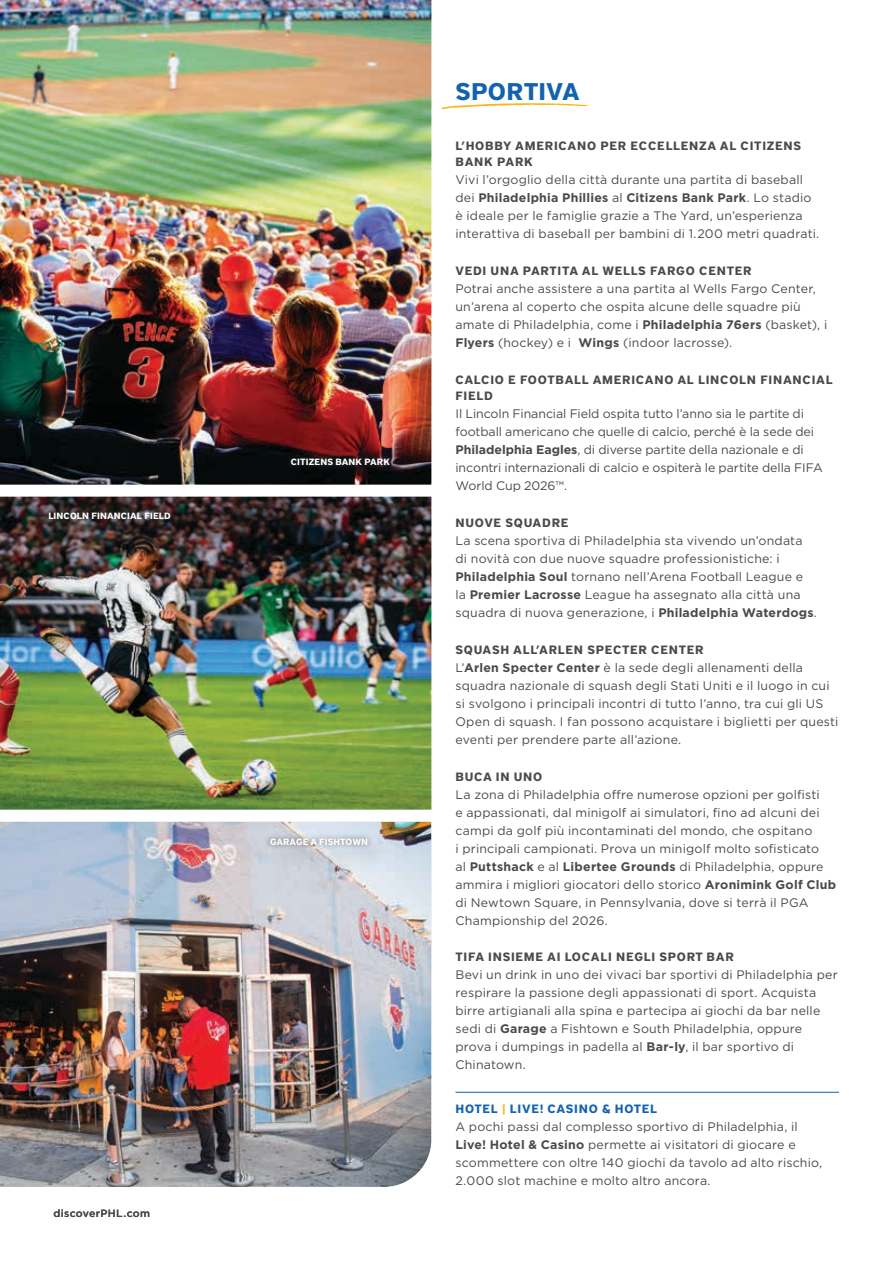
<style>
.page{position:relative;width:893px;height:1263px;background:#fff}
.page>*{position:absolute;margin:0;border:0;box-sizing:border-box;transform-origin:0 0}
.t1{font:700 24px "District Pro";letter-spacing:.01em;color:#1262af}
.t2{font:12.3px/18px "Gotham";letter-spacing:.015em;color:#4a4a4c}
.t3{font:12.3px/18px "Gotham";letter-spacing:-.005em;color:#4a4a4c}
.t4{font:700 12px/16.5px "District Pro";letter-spacing:.06em;color:#4a4a4c}
.t5{font:700 12px "District Pro";letter-spacing:.06em;color:#1262af}
.t6{font:500 10.5px "Gotham";letter-spacing:.03em;color:#4a4a4c}
.t7{font:700 9px "District Pro";letter-spacing:.01em;color:#fff}
.s1{font-weight:700}
.s2{color:#fdb514}
</style>
<div class="page">
<img style="left:0;top:503px;width:432px;height:301px">
<img style="left:0;top:804px;width:432px;height:383px">
<div style="left:45px;top:508px;width:150px;height:36px;background:#231f20;opacity:.29"></div>
<div style="left:43px;top:506px;width:133px;height:19px;background:#4a4a4c;opacity:.75"></div>
<div style="left:267px;top:834px;width:126px;height:36px;background:#231f20;opacity:.29"></div>
<div style="left:264px;top:832px;width:110px;height:19px;background:#4a4a4c;opacity:.75"></div>
<img style="left:0;top:0;width:443px;height:503px">
<div style="left:288px;top:454px;width:126px;height:37px;background:#231f20;opacity:.29"></div>
<div style="left:285px;top:453px;width:110px;height:19px;background:#4a4a4c;opacity:.75"></div>
<hr style="left:455px;top:1092px;width:384px;height:1px;background:#1262af">
<svg style="left:441px;top:103px;width:147px;height:6px"></svg>
<p class="t7" style="left:48px;top:509px;width:124px">LINCOLN FINANCIAL FIELD</p>
<p class="t6" style="left:53px;top:1207px;width:98px">discoverPHL.com</p>
<p class="t7" style="left:291px;top:456px;width:101px">CITIZENS BANK PARK</p>
<p class="t7" style="left:270px;top:835px;width:100px">GARAGE A FISHTOWN</p>
<h1 class="t1" style="left:455px;top:73px;width:126px">SPORTIVA</h1>
<p class="t4" style="left:455px;top:137px;width:347px">L’HOBBY AMERICANO PER ECCELLENZA AL CITIZENS<br>BANK PARK</p>
<p class="t2" style="left:455px;top:171px;width:365px">Vivi l’orgoglio della città durante una partita di baseball dei <span class="s1">Philadelphia Phillies</span> al <span class="s1">Citizens Bank Park</span>. Lo stadio è ideale per le famiglie grazie a The Yard, un’esperienza interattiva di baseball per bambini di 1.200 metri quadrati.</p>
<p class="t4" style="left:455px;top:262px;width:298px">VEDI UNA PARTITA AL WELLS FARGO CENTER</p>
<p class="t2" style="left:455px;top:279px;width:373px">Potrai anche assistere a una partita al Wells Fargo Center, un’arena al coperto che ospita alcune delle squadre più amate di Philadelphia, come i <span class="s1">Philadelphia 76ers</span> (basket), i <span class="s1">Flyers</span> (hockey) e i <span class="s1">Wings</span> (indoor lacrosse).</p>
<p class="t4" style="left:455px;top:371px;width:379px">CALCIO E FOOTBALL AMERICANO AL LINCOLN FINANCIAL<br>FIELD</p>
<p class="t3" style="left:455px;top:405px;width:369px">Il Lincoln Financial Field ospita tutto l’anno sia le partite di football americano che quelle di calcio, perché è la sede dei <span class="s1">Philadelphia Eagles</span>, di diverse partite della nazionale e di incontri internazionali di calcio e ospiterà le partite della FIFA World Cup 2026™.</p>
<p class="t4" style="left:455px;top:514px;width:115px">NUOVE SQUADRE</p>
<p class="t2" style="left:455px;top:531px;width:363px">La scena sportiva di Philadelphia sta vivendo un’ondata di novità con due nuove squadre professionistiche: i <span class="s1">Philadelphia Soul</span> tornano nell’Arena Football League e<br>la <span class="s1">Premier Lacrosse</span> League ha assegnato alla città una squadra di nuova generazione, i <span class="s1">Philadelphia Waterdogs</span>.</p>
<p class="t4" style="left:455px;top:641px;width:250px">SQUASH ALL’ARLEN SPECTER CENTER</p>
<p class="t2" style="left:455px;top:658px;width:384px">L’<span class="s1">Arlen Specter Center</span> è la sede degli allenamenti della squadra nazionale di squash degli Stati Uniti e il luogo in cui si svolgono i principali incontri di tutto l’anno, tra cui gli US Open di squash. I fan possono acquistare i biglietti per questi eventi per prendere parte all’azione.</p>
<p class="t4" style="left:455px;top:767px;width:88px">BUCA IN UNO</p>
<p class="t2" style="left:455px;top:785px;width:382px">La zona di Philadelphia offre numerose opzioni per golfisti<br>e appassionati, dal minigolf ai simulatori, fino ad alcuni dei campi da golf più incontaminati del mondo, che ospitano<br>i principali campionati. Prova un minigolf molto sofisticato<br>al <span class="s1">Puttshack</span> e al <span class="s1">Libertee Grounds</span> di Philadelphia, oppure ammira i migliori giocatori dello storico <span class="s1">Aronimink Golf Club </span>di Newtown Square, in Pennsylvania, dove si terrà il PGA Championship del 2026.</p>
<p class="t4" style="left:455px;top:948px;width:280px">TIFA INSIEME AI LOCALI NEGLI SPORT BAR</p>
<p class="t2" style="left:455px;top:966px;width:384px">Bevi un drink in uno dei vivaci bar sportivi di Philadelphia per respirare la passione degli appassionati di sport. Acquista birre artigianali alla spina e partecipa ai giochi da bar nelle sedi di <span class="s1">Garage</span> a Fishtown e South Philadelphia, oppure prova i dumpings in padella al <span class="s1">Bar-ly</span>, il bar sportivo di Chinatown.</p>
<p class="t5" style="left:455px;top:1100px;width:203px">HOTEL <span class="s2">|</span> LIVE! CASINO &amp; HOTEL</p>
<p class="t2" style="left:455px;top:1117px;width:368px">A pochi passi dal complesso sportivo di Philadelphia, il <span class="s1">Live! Hotel &amp; Casino</span> permette ai visitatori di giocare e scommettere con oltre 140 giochi da tavolo ad alto rischio, 2.000 slot machine e molto altro ancora.</p>
</div>
